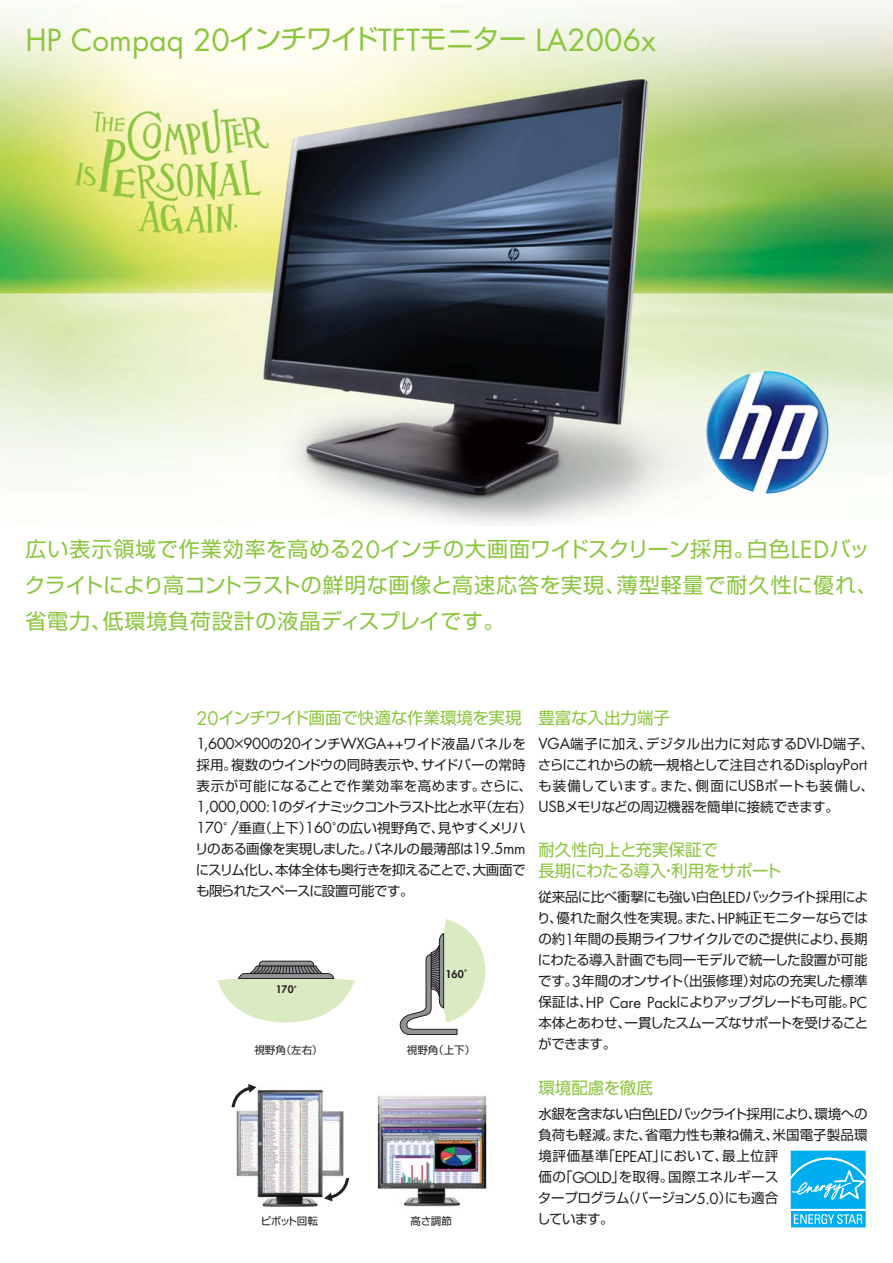
<style>
.page{position:relative;width:893px;height:1263px;background:#fff}
.page>*{position:absolute;margin:0;border:0;box-sizing:border-box;transform-origin:0 0}
.t1{font:29.7px "Futura Std";letter-spacing:.005em;color:#8cc63f}
.t2{font:21px/36px "Shin Go Pro Regular 90 pv RKSJ H";letter-spacing:.025em;color:#8cc63f}
.t3{font:16.5px/21px "Shin Go Pro Regular 90 pv RKSJ H";letter-spacing:-.01em;color:#8cc63f}
.t4{font:14.85px "Futura Std";letter-spacing:-.025em;color:#231f20}
.t5{font:13.5px/21px "Shin Go Pro Regular 90 pv RKSJ H";letter-spacing:-.025em;color:#231f20}
.t6{font:13.5px/21px "Shin Go Pro Regular 90 pv RKSJ H";letter-spacing:-.005em;color:#231f20}
.t7{font:10.5px "Shin Go Pro Regular 90 pv RKSJ H";color:#231f20}
.t8{font:800 10.5px "Futura Std";color:#231f20}
.t9{font:800 10.2px "Futura Std";color:#231f20}
.s1{font-family:"Shin Go Pro Regular 90 pv RKSJ H";font-size:27px}
.s2{font-family:"Futura Std";font-size:23.1px}
.s3{font-family:"Futura Std";font-size:18.15px}
.s4{font-family:"Shin Go Pro Regular 90 pv RKSJ H";font-size:13.5px}
.s5{font-family:"Futura Std";font-size:14.85px}
.s6{font-family:"Shin Go Pro Bold 90 pv RKSJ H";font-weight:400;font-size:9.6px}
.s7{font-family:"Shin Go Pro Bold 90 pv RKSJ H";font-weight:400;font-size:9.3px}
</style>
<div class="page">
<img style="left:0;top:0;width:893px;height:525px">
<img style="left:377px;top:1096px;width:110px;height:111px">
<img style="left:236px;top:1087px;width:108px;height:120px">
<svg style="left:399px;top:919px;width:86px;height:116px"></svg>
<svg style="left:218px;top:961px;width:137px;height:61px"></svg>
<svg style="left:231px;top:1084px;width:25px;height:26px"></svg>
<svg style="left:324px;top:1175px;width:25px;height:26px"></svg>
<div style="left:789px;top:1149px;width:78px;height:62px;background:#abe4f9"></div>
<svg style="left:789px;top:1151px;width:78px;height:77px;background:#35bef2"></svg>
<img style="left:706px;top:371px;width:122px;height:122px;border-radius:50%">
<h1 class="t1" style="left:25px;top:26px;width:632px">HP Compaq 20<span class="s1">インチワイド</span>TFT<span class="s1">モニター</span> LA2006x</h1>
<h2 class="t2" style="left:25px;top:534px;width:854px">広い表示領域で作業効率を高める<span class="s2">20</span>インチの大画面ワイドスクリーン採用。白色<span class="s2">LED</span>バックライトにより高コントラストの鮮明な画像と高速応答を実現、薄型軽量で耐久性に優れ、省電力、低環境負荷設計の液晶ディスプレイです。</h2>
<p class="t3" style="left:196px;top:709px;width:327px"><span class="s3">20</span>インチワイド画面で快適な作業環境を実現</p>
<p class="t4" style="left:196px;top:737px;width:331px">1,600<span class="s4">×</span>900<span class="s4">の</span>20<span class="s4">インチ</span>WXGA++<span class="s4">ワイド液晶パネルを</span></p>
<p class="t5" style="left:195px;top:756px;width:680px">採用。複数のウインドウの同時表示や、サイドバーの常時<br>表示が可能になることで作業効率を高めます。さらに、も装備しています。また、側面に<span class="s5">USB</span>ポートも装備し、<span class="s5">1,000,000:1</span>のダイナミックコントラスト比と水平（左右） <span class="s5">USB</span>メモリなどの周辺機器を簡単に接続できます。<span class="s5">170</span>°<span class="s5">/</span>垂直（上下）<span class="s5">160</span>°の広い視野角で、見やすくメリハ<br>リのある画像を実現しました。パネルの最薄部は<span class="s5">19.5mm<br></span>にスリム化し、本体全体も奥行きを抑えることで、大画面で<br>も限られたスペースに設置可能です。</p>
<p class="t3" style="left:538px;top:709px;width:133px">豊富な入出力端子</p>
<p class="t6" style="left:538px;top:735px;width:337px"><span class="s5">VGA</span>端子に加え、デジタル出力に対応する<span class="s5">DVI-D</span>端子、さらにこれからの統一規格として注目される<span class="s5">DisplayPort</span></p>
<p class="t3" style="left:538px;top:842px;width:245px">耐久性向上と充実保証で<br>長期にわたる導入・利用をサポート</p>
<p class="t5" style="left:537px;top:888px;width:333px;text-align:justify">従来品に比べ衝撃にも強い白色<span class="s5">LED</span>バックライト採用により、優れた耐久性を実現。また、<span class="s5">HP</span>純正モニターならではの約<span class="s5">1</span>年間の長期ライフサイクルでのご提供により、長期にわたる導入計画でも同一モデルで統一した設置が可能です。<span class="s5">3</span>年間のオンサイト（出張修理）対応の充実した標準保証は、<span class="s5">HP Care Pack</span>によりアップグレードも可能。<span class="s5">PC</span>本体とあわせ、一貫したスムーズなサポートを受けることができます。</p>
<p class="t3" style="left:538px;top:1080px;width:116px">環境配慮を徹底</p>
<p class="t5" style="left:538px;top:1105px;width:331px">水銀を含まない白色<span class="s5">LED</span>バックライト採用により、環境への負荷も軽減。また、省電力性も兼ね備え、米国電子製品環境評価基準「<span class="s5">EPEAT</span>」において、最上位評<br>価の「<span class="s5">GOLD</span>」を取得。国際エネルギース<br>タープログラム（バージョン<span class="s5">5.0</span>）にも適合</p>
<p class="t8" style="left:445px;top:968px;width:30px">160<span class="s6">°</span></p>
<p class="t9" style="left:276px;top:984px;width:29px">170<span class="s7">°</span></p>
<p class="t7" style="left:254px;top:1046px;width:70px">視野角（左右）</p>
<p class="t7" style="left:407px;top:1046px;width:70px">視野角（上下）</p>
<p class="t7" style="left:261px;top:1217px;width:59px">ピボット回転</p>
<p class="t7" style="left:410px;top:1217px;width:43px">高さ調節</p>
<p class="t5" style="left:537px;top:1210px;width:78px">しています。</p>
</div>
